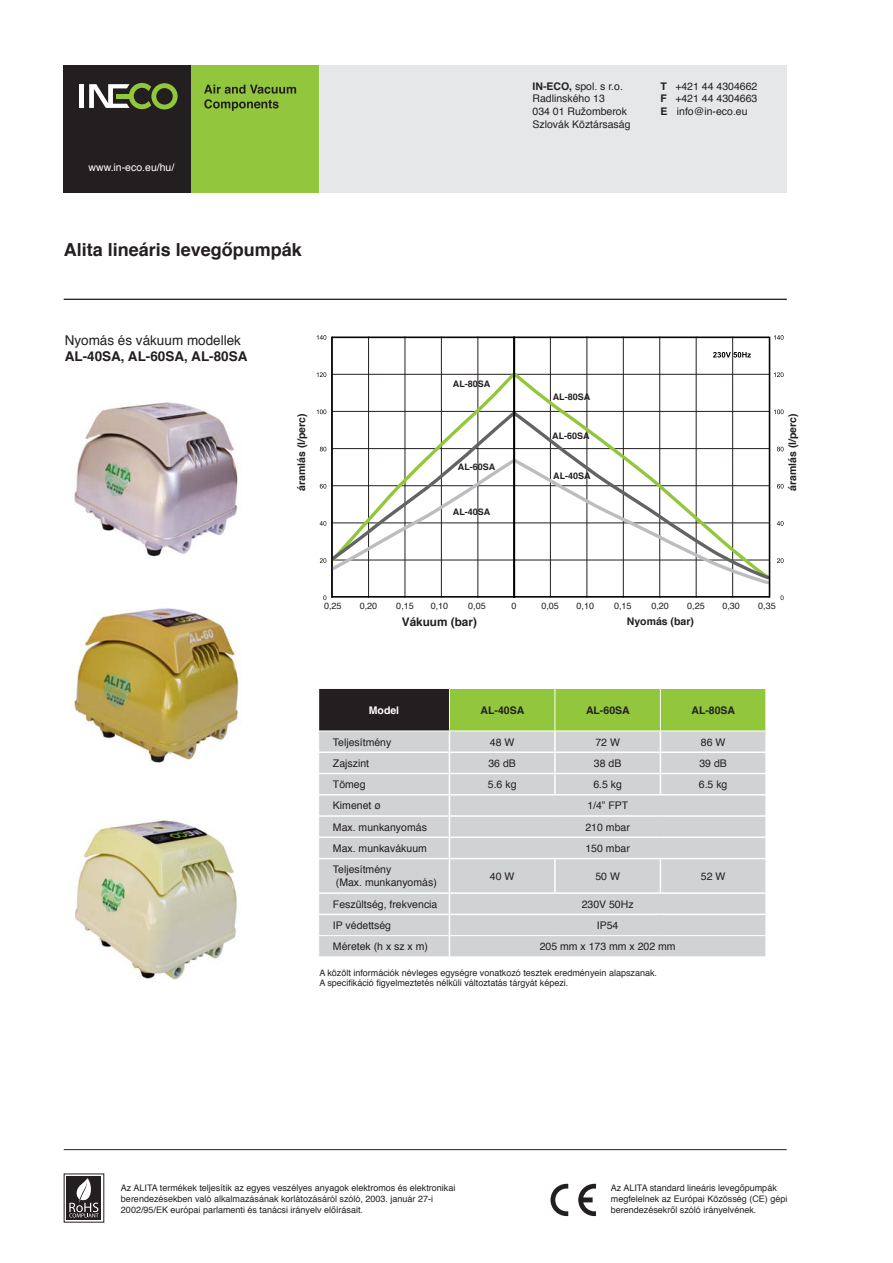
<style>
.page{position:relative;width:893px;height:1263px;background:#fff}
.page>*{position:absolute;margin:0;border:0;box-sizing:border-box;transform-origin:0 0}
.t1{font:700 18px "Helvetica";color:#231f20}
.t2{font:700 13.5px "Helvetica";color:#231f20}
.t3{font:13.5px "Helvetica";color:#231f20}
.t4{font:700 11.7px "Helvetica";color:#231f20}
.t5{font:10.5px "Helvetica";color:#231f20}
.t6{font:700 10.5px "Helvetica";color:#231f20}
.t7{font:10.5px "Helvetica";color:#fff}
.t8{font:700 10.5px "Helvetica";color:#fff}
.t9{font:9px/10.8px "Helvetica";color:#231f20}
.t10{font:700 9px "Helvetica";color:#231f20}
.s1{font-weight:700}
</style>
<div class="page">
<div style="left:67px;top:1176px;width:34px;height:43px;background:#231f20"></div>
<svg style="left:69px;top:1178px;width:30px;height:39px"></svg>
<svg style="left:550px;top:1184px;width:18px;height:32px"></svg>
<svg style="left:578px;top:1184px;width:18px;height:32px"></svg>
<hr style="left:64px;top:1149px;width:723px;height:1px;background:#231f20">
<div style="left:276px;top:65px;width:511px;height:128px;background:#e6e7e9"></div>
<div style="left:191px;top:65px;width:128px;height:128px;background:#92c73d"></div>
<svg style="left:204px;top:85px;width:92px;height:26px"></svg>
<div style="left:64px;top:65px;width:127px;height:128px;background:#231f20"></div>
<div style="left:79px;top:84px;width:5px;height:24px;background:#fff"></div>
<svg style="left:89px;top:83px;width:89px;height:26px"></svg>
<hr style="left:64px;top:299px;width:723px;height:1px;background:#231f20">
<div style="left:319px;top:688px;width:130px;height:43px;background:#231f20"></div>
<div style="left:319px;top:732px;width:130px;height:19px;background:#d1d2d4"></div>
<div style="left:319px;top:753px;width:446px;height:203px;background:#d1d2d4"></div>
<hr style="left:319px;top:773px;width:130px;height:1px;background:#fff">
<hr style="left:319px;top:794px;width:130px;height:1px;background:#fff">
<hr style="left:319px;top:815px;width:130px;height:2px;background:#fff">
<hr style="left:319px;top:836px;width:130px;height:2px;background:#fff">
<hr style="left:319px;top:858px;width:130px;height:1px;background:#fff">
<hr style="left:449px;top:858px;width:106px;height:1px;background:#fff">
<hr style="left:449px;top:859px;width:1px;height:33px;background:#fff">
<hr style="left:555px;top:858px;width:105px;height:1px;background:#fff">
<hr style="left:554px;top:859px;width:2px;height:33px;background:#fff">
<hr style="left:660px;top:858px;width:105px;height:1px;background:#fff">
<hr style="left:660px;top:859px;width:1px;height:33px;background:#fff">
<hr style="left:319px;top:892px;width:130px;height:2px;background:#fff">
<hr style="left:449px;top:892px;width:106px;height:2px;background:#fff">
<hr style="left:555px;top:892px;width:105px;height:2px;background:#fff">
<hr style="left:660px;top:892px;width:105px;height:2px;background:#fff">
<hr style="left:319px;top:913px;width:130px;height:2px;background:#fff">
<hr style="left:449px;top:913px;width:106px;height:2px;background:#fff">
<hr style="left:555px;top:913px;width:105px;height:2px;background:#fff">
<hr style="left:660px;top:913px;width:105px;height:2px;background:#fff">
<svg style="left:449px;top:894px;width:1px;height:62px"></svg>
<hr style="left:318px;top:688px;width:131px;height:1px;background:#fff">
<svg style="left:449px;top:688px;width:317px;height:170px;background:#c4d2b2"></svg>
<hr style="left:318px;top:935px;width:131px;height:1px;background:#fff">
<hr style="left:449px;top:935px;width:106px;height:1px;background:#fff">
<hr style="left:555px;top:935px;width:105px;height:1px;background:#fff">
<hr style="left:660px;top:935px;width:106px;height:1px;background:#fff">
<svg style="left:765px;top:894px;width:1px;height:62px"></svg>
<hr style="left:449px;top:689px;width:1px;height:42px;background:#fff">
<hr style="left:555px;top:689px;width:1px;height:42px;background:#fff">
<hr style="left:660px;top:689px;width:1px;height:42px;background:#fff">
<hr style="left:449px;top:731px;width:106px;height:1px;background:#fff">
<hr style="left:555px;top:731px;width:105px;height:1px;background:#fff">
<hr style="left:660px;top:731px;width:106px;height:1px;background:#fff">
<hr style="left:550px;top:337px;width:1px;height:260px;background:#231f20">
<hr style="left:587px;top:337px;width:1px;height:260px;background:#231f20">
<hr style="left:623px;top:337px;width:1px;height:260px;background:#231f20">
<hr style="left:659px;top:337px;width:1px;height:260px;background:#231f20">
<hr style="left:696px;top:337px;width:1px;height:260px;background:#231f20">
<hr style="left:732px;top:337px;width:1px;height:260px;background:#231f20">
<hr style="left:478px;top:337px;width:1px;height:260px;background:#231f20">
<hr style="left:441px;top:337px;width:1px;height:260px;background:#231f20">
<hr style="left:405px;top:337px;width:1px;height:260px;background:#231f20">
<hr style="left:368px;top:337px;width:1px;height:260px;background:#231f20">
<svg style="left:780px;top:595px;width:3px;height:5px"></svg>
<svg style="left:774px;top:335px;width:9px;height:5px"></svg>
<svg style="left:323px;top:595px;width:3px;height:5px"></svg>
<svg style="left:317px;top:335px;width:9px;height:5px"></svg>
<svg style="left:713px;top:352px;width:38px;height:6px"></svg>
<svg style="left:317px;top:370px;width:466px;height:217px"></svg>
<hr style="left:514px;top:336px;width:255px;height:2px;background:#040503">
<hr style="left:332px;top:336px;width:182px;height:2px;background:#040503">
<hr style="left:769px;top:337px;width:1px;height:260px;background:#040503">
<hr style="left:331px;top:337px;width:2px;height:260px;background:#040503">
<hr style="left:514px;top:596px;width:255px;height:2px;background:#040503">
<hr style="left:333px;top:596px;width:181px;height:2px;background:#040503">
<hr style="left:513px;top:337px;width:2px;height:260px;background:#040503">
<img style="left:74px;top:402px;width:164px;height:155px">
<img style="left:74px;top:608px;width:165px;height:155px">
<img style="left:75px;top:820px;width:162px;height:160px">
<p class="t7" style="left:89px;top:159px;width:87px">www.in-eco.eu/hu/</p>
<p class="t1" style="left:64px;top:235px;width:240px">Alita lineáris levegőpumpák</p>
<p class="t3" style="left:65px;top:330px;width:178px">Nyomás és vákuum modellek</p>
<p class="t2" style="left:65px;top:346px;width:184px">AL-40SA, AL-60SA, AL-80SA</p>
<p class="t5" style="left:532px;top:78px;width:92px"><span class="s1">IN-ECO,</span> spol. s r.o.</p>
<p class="t5" style="left:532px;top:91px;width:74px">Radlinského 13</p>
<p class="t5" style="left:532px;top:103px;width:96px">034 01 Ružomberok</p>
<p class="t5" style="left:532px;top:116px;width:100px">Szlovák Köztársaság</p>
<p class="t5" style="left:660px;top:78px;width:99px"><span class="s1">T</span> +421 44 4304662</p>
<p class="t5" style="left:660px;top:91px;width:99px"><span class="s1">F</span> +421 44 4304663</p>
<p class="t5" style="left:660px;top:103px;width:89px"><span class="s1">E</span> info@in-eco.eu</p>
<p class="t10" style="left:453px;top:376px;width:39px">AL-80SA</p>
<p class="t10" style="left:553px;top:390px;width:39px">AL-80SA</p>
<p class="t6" style="left:293px;top:491px;width:79px;rotate:-90deg">áramlás (l/perc)</p>
<p class="t6" style="left:784px;top:491px;width:79px;rotate:-90deg">áramlás (l/perc)</p>
<p class="t10" style="left:552px;top:429px;width:39px">AL-60SA</p>
<p class="t10" style="left:458px;top:460px;width:39px">AL-60SA</p>
<p class="t10" style="left:553px;top:469px;width:39px">AL-40SA</p>
<p class="t10" style="left:453px;top:504px;width:39px">AL-40SA</p>
<p class="t9" style="left:324px;top:600px;width:19px">0,25</p>
<p class="t9" style="left:360px;top:600px;width:19px">0,20</p>
<p class="t9" style="left:396px;top:600px;width:19px">0,15</p>
<p class="t9" style="left:431px;top:600px;width:19px">0,10</p>
<p class="t9" style="left:468px;top:600px;width:19px">0,05</p>
<p class="t9" style="left:512px;top:600px;width:7px">0</p>
<p class="t9" style="left:541px;top:600px;width:19px">0,05</p>
<p class="t9" style="left:577px;top:600px;width:19px">0,10</p>
<p class="t9" style="left:614px;top:600px;width:19px">0,15</p>
<p class="t9" style="left:651px;top:600px;width:19px">0,20</p>
<p class="t9" style="left:687px;top:600px;width:19px">0,25</p>
<p class="t9" style="left:722px;top:600px;width:19px">0,30</p>
<p class="t9" style="left:758px;top:600px;width:19px">0,35</p>
<p class="t4" style="left:402px;top:613px;width:77px">Vákuum (bar)</p>
<p class="t6" style="left:627px;top:613px;width:69px">Nyomás (bar)</p>
<p class="t8" style="left:369px;top:701px;width:32px">Model</p>
<p class="t6" style="left:480px;top:701px;width:45px">AL-40SA</p>
<p class="t6" style="left:586px;top:701px;width:45px">AL-60SA</p>
<p class="t6" style="left:691px;top:701px;width:45px">AL-80SA</p>
<p class="t5" style="left:333px;top:734px;width:60px">Teljesítmény</p>
<p class="t5" style="left:490px;top:734px;width:26px">48 W</p>
<p class="t5" style="left:595px;top:734px;width:26px">72 W</p>
<p class="t5" style="left:701px;top:734px;width:26px">86 W</p>
<p class="t5" style="left:333px;top:755px;width:38px">Zajszint</p>
<p class="t5" style="left:488px;top:755px;width:29px">36 dB</p>
<p class="t5" style="left:594px;top:755px;width:29px">38 dB</p>
<p class="t5" style="left:699px;top:755px;width:29px">39 dB</p>
<p class="t5" style="left:333px;top:776px;width:34px">Tömeg</p>
<p class="t5" style="left:488px;top:776px;width:30px">5.6 kg</p>
<p class="t5" style="left:593px;top:776px;width:30px">6.5 kg</p>
<p class="t5" style="left:699px;top:776px;width:30px">6.5 kg</p>
<p class="t5" style="left:333px;top:797px;width:49px">Kimenet ø</p>
<p class="t5" style="left:587px;top:797px;width:42px">1/4” FPT</p>
<p class="t5" style="left:333px;top:819px;width:95px">Max. munkanyomás</p>
<p class="t5" style="left:585px;top:819px;width:46px">210 mbar</p>
<p class="t5" style="left:333px;top:840px;width:95px">Max. munkavákuum</p>
<p class="t5" style="left:585px;top:840px;width:46px">150 mbar</p>
<p class="t5" style="left:333px;top:862px;width:60px">Teljesítmény</p>
<p class="t5" style="left:336px;top:874px;width:102px">(Max. munkanyomás)</p>
<p class="t5" style="left:490px;top:868px;width:26px">40 W</p>
<p class="t5" style="left:595px;top:868px;width:26px">50 W</p>
<p class="t5" style="left:701px;top:868px;width:26px">52 W</p>
<p class="t5" style="left:333px;top:896px;width:106px">Feszültség, frekvencia</p>
<p class="t5" style="left:582px;top:896px;width:53px">230V 50Hz</p>
<p class="t5" style="left:333px;top:917px;width:60px">IP védettség</p>
<p class="t5" style="left:597px;top:917px;width:23px">IP54</p>
<p class="t5" style="left:333px;top:938px;width:97px">Méretek (h x sz x m)</p>
<p class="t5" style="left:540px;top:938px;width:137px">205 mm x 173 mm x 202 mm</p>
<p class="t9" style="left:319px;top:967px;width:339px">A közölt információk névleges egységre vonatkozó tesztek eredményein alapszanak.</p>
<p class="t9" style="left:319px;top:978px;width:251px">A specifikáció figyelmeztetés nélküli változtatás tárgyát képezi.</p>
<p class="t9" style="left:121px;top:1183px;width:336px">Az ALITA termékek teljesítik az egyes veszélyes anyagok elektromos és elektronikai berendezésekben való alkalmazásának korlátozásáról szóló, 2003. január 27-i<br>2002/95/EK európai parlamenti és tanácsi irányelv előírásait.</p>
<p class="t9" style="left:611px;top:1183px;width:178px">Az ALITA standard lineáris levegőpumpák megfelelnek az Európai Közösség (CE) gépi berendezésekről szóló irányelvének.</p>
</div>
